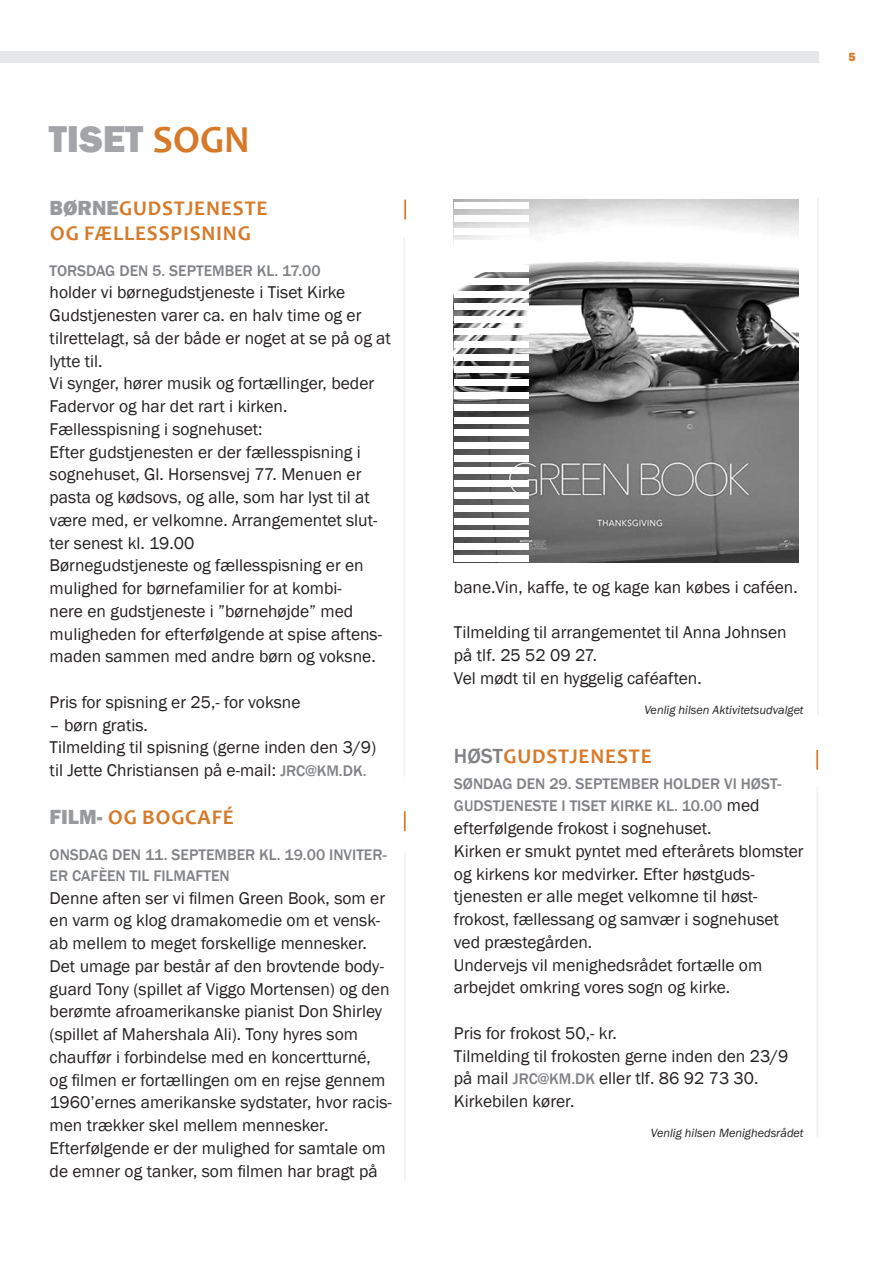
<style>
.page{position:relative;width:893px;height:1265px;background:#fff}
.page>*{position:absolute;margin:0;border:0;box-sizing:border-box;transform-origin:0 0}
.overskrift{font:800 38.5px "Franklin Gothic";color:#a4a5a9}
.mellem{font:700 21px/25.2px "Candara";letter-spacing:.04em;color:#d67a29}
.brødtekst_bold{font:700 21px "Candara";letter-spacing:.04em;color:#d67a29}
.brødtekst{font:17.5px/22.8px "Franklin Gothic";color:#231f20}
.brødtekst-2{font:500 15.75px/22.8px "Franklin Gothic";color:#808285}
.skribent{font:italic 12.25px "Franklin Gothic";color:#231f20}
.t1{font:800 12.25px "Franklin Gothic";color:#d67a29}
.s1{font-family:"Candara";font-weight:700;color:#d67a29}
.s2{font-family:"Franklin Gothic";font-weight:800;color:#97999c}
.s3{font-weight:500;font-size:15.75px;color:#808285}
.s4{font-family:"Franklin Gothic";font-weight:500;color:#808285}
.s5{font-weight:400;font-size:17.5px;color:#231f20}
</style>
<div class="page">
<div style="left:0;top:51px;width:819px;height:11px;background:#e6e7e9"></div>
<hr style="left:817px;top:198px;width:2px;height:517px;background:#f0f1f2">
<hr style="left:816px;top:787px;width:2px;height:350px;background:#f0f1f2">
<hr style="left:816px;top:750px;width:2px;height:20px;background:#d67a29">
<hr style="left:403px;top:237px;width:2px;height:540px;background:#f0f1f2">
<hr style="left:404px;top:200px;width:2px;height:20px;background:#d67a29">
<hr style="left:404px;top:852px;width:2px;height:329px;background:#f0f1f2">
<hr style="left:404px;top:811px;width:2px;height:20px;background:#d67a29">
<img style="left:454px;top:200px;width:344px;height:362px">
<div style="left:454px;top:556px;width:74px;height:6px;background:#fff"></div>
<div style="left:454px;top:543px;width:74px;height:7px;background:#fff"></div>
<div style="left:454px;top:530px;width:74px;height:7px;background:#fff"></div>
<div style="left:454px;top:518px;width:74px;height:7px;background:#fff"></div>
<div style="left:454px;top:505px;width:74px;height:7px;background:#fff"></div>
<div style="left:454px;top:492px;width:74px;height:7px;background:#fff"></div>
<div style="left:454px;top:480px;width:74px;height:7px;background:#fff"></div>
<div style="left:454px;top:467px;width:74px;height:7px;background:#fff"></div>
<div style="left:454px;top:455px;width:74px;height:6px;background:#fff"></div>
<div style="left:454px;top:442px;width:74px;height:7px;background:#fff"></div>
<div style="left:454px;top:429px;width:74px;height:7px;background:#fff"></div>
<div style="left:454px;top:417px;width:74px;height:7px;background:#fff"></div>
<div style="left:454px;top:404px;width:74px;height:7px;background:#fff"></div>
<div style="left:454px;top:392px;width:74px;height:6px;background:#fff"></div>
<div style="left:454px;top:379px;width:74px;height:7px;background:#fff"></div>
<div style="left:454px;top:366px;width:74px;height:7px;background:#fff"></div>
<div style="left:454px;top:354px;width:74px;height:7px;background:#fff"></div>
<div style="left:454px;top:341px;width:74px;height:7px;background:#fff"></div>
<div style="left:454px;top:329px;width:74px;height:6px;background:#fff"></div>
<div style="left:454px;top:316px;width:74px;height:7px;background:#fff"></div>
<div style="left:454px;top:303px;width:74px;height:7px;background:#fff"></div>
<div style="left:454px;top:291px;width:74px;height:6px;background:#fff"></div>
<div style="left:454px;top:278px;width:74px;height:7px;background:#fff"></div>
<div style="left:454px;top:265px;width:74px;height:7px;background:#fff"></div>
<div style="left:454px;top:253px;width:74px;height:7px;background:#fff"></div>
<div style="left:454px;top:240px;width:74px;height:7px;background:#fff"></div>
<div style="left:454px;top:228px;width:74px;height:6px;background:#fff"></div>
<div style="left:454px;top:215px;width:74px;height:7px;background:#fff"></div>
<div style="left:454px;top:202px;width:74px;height:7px;background:#fff"></div>
<p class="overskrift" style="left:49px;top:114px;width:202px">TISET <span class="s1">SOGN</span></p>
<p class="mellem" style="left:50px;top:195px;width:219px"><span class="s2">BØRNE</span>GUDSTJENESTE<br>OG FÆLLESSPISNING</p>
<p class="brødtekst-2" style="left:50px;top:259px;width:273px">TORSDAG DEN 5. SEPTEMBER KL. 17.00</p>
<p class="brødtekst" style="left:50px;top:282px;width:297px">holder vi børnegudstjeneste i Tiset Kirke</p>
<p class="brødtekst" style="left:50px;top:304px;width:343px">Gudstjenesten varer ca. en halv time og er tilrettelagt, så der både er noget at se på og at lytte til.</p>
<p class="brødtekst" style="left:50px;top:373px;width:326px">Vi synger, hører musik og fortællinger, beder<br>Fadervor og har det rart i kirken.</p>
<p class="brødtekst" style="left:50px;top:418px;width:215px">Fællesspisning i sognehuset:</p>
<p class="brødtekst" style="left:50px;top:441px;width:329px">Efter gudstjenesten er der fællesspisning i sognehuset, Gl. Horsensvej 77. Menuen er pasta og kødsovs, og alle, som har lyst til at være med, er velkomne. Arrangementet slut&shy;ter senest kl. 19.00</p>
<p class="brødtekst" style="left:50px;top:555px;width:334px">Børnegudstjeneste og fællesspisning er en mulighed for børnefamilier for at kombi-<br>nere en gudstjeneste i ”børnehøjde” med muligheden for efterfølgende at spise aftens&shy;maden sammen med andre børn og voksne.</p>
<p class="brødtekst" style="left:50px;top:691px;width:252px">Pris for spisning er 25,- for voksne</p>
<p class="brødtekst" style="left:50px;top:714px;width:100px">– børn gratis.</p>
<p class="brødtekst" style="left:50px;top:737px;width:328px">Tilmelding til spisning (gerne inden den 3/9) til Jette Christiansen på e-mail: <span class="s3">JRC@KM.DK.</span></p>
<p class="mellem" style="left:50px;top:804px;width:186px"><span class="s2">FILM-</span> OG BOGCAFÉ</p>
<p class="brødtekst-2" style="left:50px;top:844px;width:338px;line-height:21px">ONSDAG DEN 11. SEPTEMBER KL. 19.00 INVITER-<br>ER CAFÈEN TIL FILMAFTEN</p>
<p class="brødtekst" style="left:50px;top:887px;width:344px">Denne aften ser vi filmen Green Book, som er en varm og klog dramakomedie om et vensk&shy;ab mellem to meget forskellige mennesker.<br>Det umage par består af den brovtende body&shy;guard Tony (spillet af Viggo Mortensen) og den berømte afroamerikanske pianist Don Shirley (spillet af Mahershala Ali). Tony hyres som chauffør i forbindelse med en koncertturné, og filmen er fortællingen om en rejse gennem 1960’ernes amerikanske sydstater, hvor racis&shy;men trækker skel mellem mennesker.</p>
<p class="brødtekst" style="left:50px;top:1137px;width:338px">Efterfølgende er der mulighed for samtale om de emner og tanker, som filmen har bragt på</p>
<p class="t1" style="left:849px;top:49px;width:9px">5</p>
<p class="brødtekst" style="left:454px;top:576px;width:345px">bane.Vin, kaffe, te og kage kan købes i caféen.</p>
<p class="brødtekst" style="left:454px;top:621px;width:334px">Tilmelding til arrangementet til Anna Johnsen på tlf. 25 52 09 27.</p>
<p class="brødtekst" style="left:454px;top:667px;width:249px">Vel mødt til en hyggelig caféaften.</p>
<p class="skribent" style="left:644px;top:702px;width:161px">Venlig hilsen Aktivitetsudvalget</p>
<p class="brødtekst_bold" style="left:454px;top:743px;width:199px"><span class="s4">HØST</span>GUDSTJENESTE</p>
<p class="brødtekst-2" style="left:454px;top:772px;width:329px">SØNDAG DEN 29. SEPTEMBER HOLDER VI HØST-<br>GUDSTJENESTE I TISET KIRKE KL. 10.00 <span class="s5">med</span></p>
<p class="brødtekst" style="left:454px;top:817px;width:259px">efterfølgende frokost i sognehuset.</p>
<p class="brødtekst" style="left:454px;top:840px;width:351px">Kirken er smukt pyntet med efterårets blomster og kirkens kor medvirker. Efter høstguds&shy;tjenesten er alle meget velkomne til høst&shy;frokost, fællessang og samvær i sognehuset ved præstegården.</p>
<p class="brødtekst" style="left:454px;top:954px;width:310px">Undervejs vil menighedsrådet fortælle om arbejdet omkring vores sogn og kirke.</p>
<p class="brødtekst" style="left:454px;top:1022px;width:164px">Pris for frokost 50,- kr.</p>
<p class="brødtekst" style="left:454px;top:1045px;width:336px">Tilmelding til frokosten gerne inden den 23/9 på mail <span class="s3">JRC@KM.DK</span> eller tlf. 86 92 73 30.</p>
<p class="brødtekst" style="left:454px;top:1090px;width:122px">Kirkebilen kører.</p>
<p class="skribent" style="left:651px;top:1125px;width:154px">Venlig hilsen Menighedsrådet</p>
</div>
